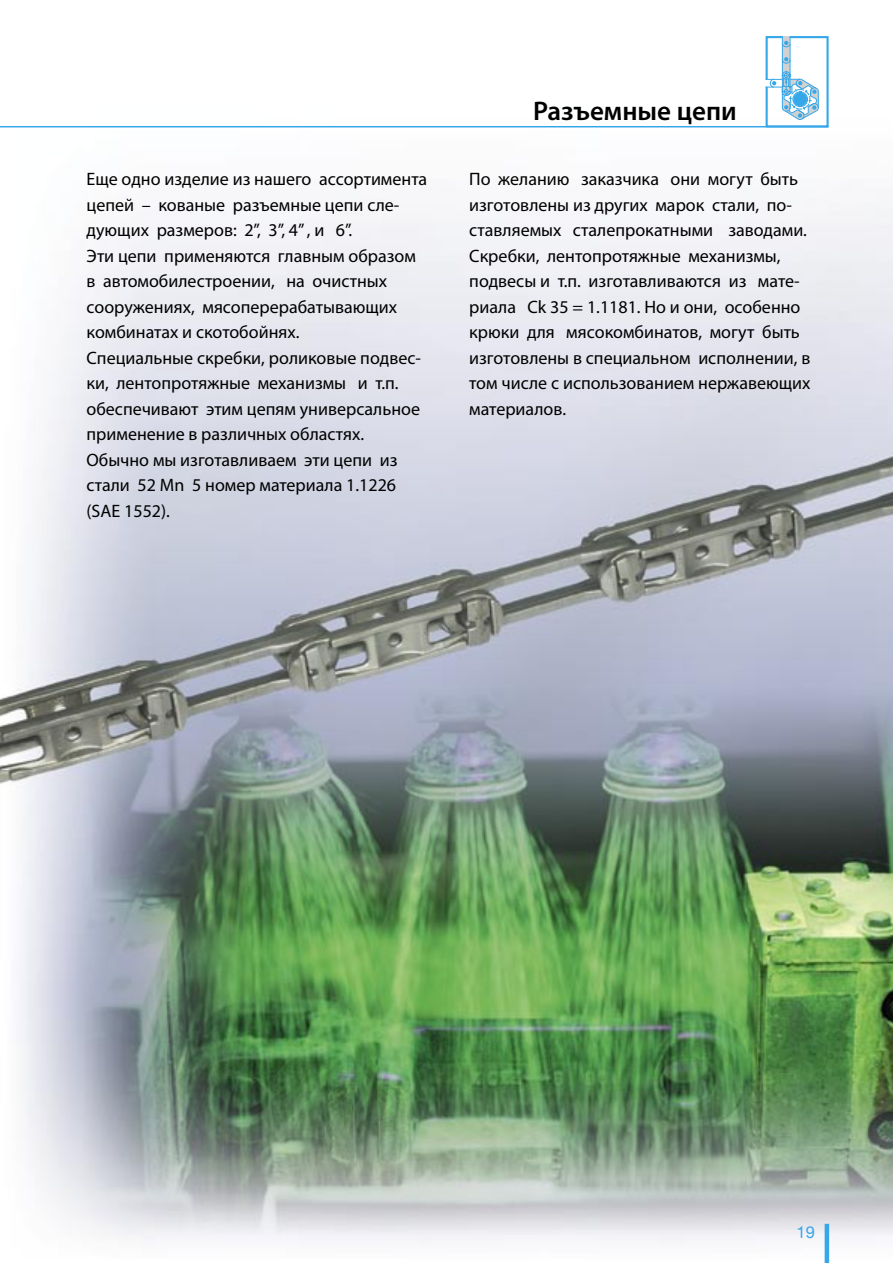
<style>
.page{position:relative;width:893px;height:1263px;background:#fff}
.page>*{position:absolute;margin:0;border:0;box-sizing:border-box;transform-origin:0 0}
.t1{font:600 27px "Myriad Pro";color:#000}
.t2{font:18px/25.5px "Myriad Pro";color:#000}
.t3{font:16.5px "Helvetica Neue";color:#36a7e9}
</style>
<div class="page">
<img style="left:0;top:127px;width:893px;height:1136px">
<hr style="left:825px;top:1224px;width:4px;height:39px;background:#36a7e9">
<svg style="left:764px;top:36px;width:66px;height:93px"></svg>
<hr style="left:0;top:126px;width:828px;height:1px;background:#36a7e9">
<h1 class="t1" style="left:533px;top:96px;width:205px">Разъемные цепи</h1>
<p class="t2" style="left:87px;top:167px;width:342px">Еще одно изделие из нашего ассортимента цепей – кованые разъемные цепи сле&shy;дующих размеров: 2”, 3”, 4” , и 6”.<br>Эти цепи применяются главным образом в автомобилестроении, на очистных сооружениях, мясоперерабатывающих комбинатах и скотобойнях.<br>Специальные скребки, роликовые подвес&shy;ки, лентопротяжные механизмы и т.п. обеспечивают этим цепям универсальное применение в различных областях.<br>Обычно мы изготавливаем эти цепи из стали 52 Mn 5 номер материала 1.1226 (SAE 1552).</p>
<p class="t2" style="left:469px;top:167px;width:343px">По желанию заказчика они могут быть изготовлены из других марок стали, по&shy;ставляемых сталепрокатными заводами.<br>Скребки, лентопротяжные механизмы, подвесы и т.п. изготавливаются из мате&shy;риала Ck 35 = 1.1181. Но и они, особенно крюки для мясокомбинатов, могут быть изготовлены в специальном исполнении, в том числе с использованием нержавеющих материалов.</p>
<p class="t3" style="left:796px;top:1222px;width:20px">19</p>
</div>
